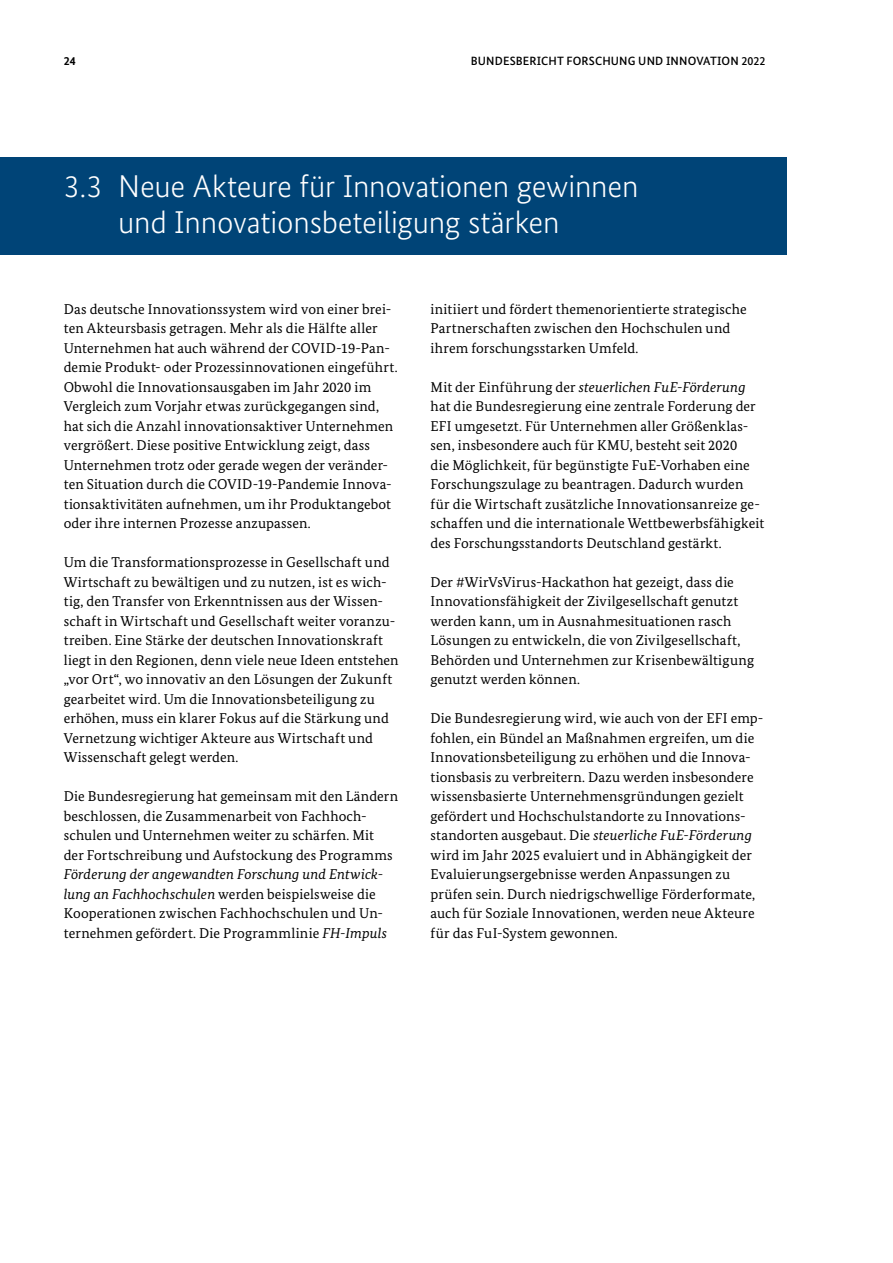
<style>
.page{position:relative;width:893px;height:1263px;background:#fff}
.page>*{position:absolute;margin:0;border:0;box-sizing:border-box;transform-origin:0 0}
.t1{font:300 31.5px/36px "Bundes Sans";letter-spacing:-.01em;color:#fff}
.t2{font:14.25px/19.5px "Bundes Serif";letter-spacing:.01em;color:#000}
.t3{font:500 12px "Bundes Sans";letter-spacing:.01em;color:#000}
.t4{font:700 12px "Bundes Sans";color:#000}
.s1{font-style:italic}
</style>
<div class="page">
<div style="left:0;top:157px;width:787px;height:98px;background:#047"></div>
<p class="t4" style="left:64px;top:53px;width:13px">24</p>
<p class="t3" style="left:471px;top:53px;width:296px">BUNDESBERICHT FORSCHUNG UND INNOVATION 2022</p>
<h4 class="t1" style="left:118px;top:168px;width:522px;text-indent:-54px">3.3 Neue Akteure für Innovationen gewinnen und Innovationsbeteiligung stärken</h4>
<p class="t2" style="left:64px;top:299px;width:335px">Das deutsche Innovationssystem wird von einer brei&shy;ten Akteursbasis getragen. Mehr als die Hälfte aller Unternehmen hat auch während der COVID-19-Pan&shy;demie Produkt- oder Prozessinnovationen eingeführt.<br>Obwohl die Innovationsausgaben im Jahr 2020 im Vergleich zum Vorjahr etwas zurückgegangen sind, hat sich die Anzahl innovationsaktiver Unternehmen vergrößert. Diese positive Entwicklung zeigt, dass Unternehmen trotz oder gerade wegen der veränder&shy;ten Situation durch die COVID-19-Pandemie Innova&shy;tionsaktivitäten aufnehmen, um ihr Produktangebot oder ihre internen Prozesse anzupassen.</p>
<p class="t2" style="left:64px;top:552px;width:336px">Um die Transformationsprozesse in Gesellschaft und Wirtschaft zu bewältigen und zu nutzen, ist es wich&shy;tig, den Transfer von Erkenntnissen aus der Wissen&shy;schaft in Wirtschaft und Gesellschaft weiter voranzu&shy;treiben. Eine Stärke der deutschen Innovationskraft liegt in den Regionen, denn viele neue Ideen entstehen „vor Ort“, wo innovativ an den Lösungen der Zukunft gearbeitet wird. Um die Innovationsbeteiligung zu erhöhen, muss ein klarer Fokus auf die Stärkung und Vernetzung wichtiger Akteure aus Wirtschaft und Wissenschaft gelegt werden.</p>
<p class="t2" style="left:64px;top:786px;width:336px">Die Bundesregierung hat gemeinsam mit den Ländern beschlossen, die Zusammenarbeit von Fachhoch&shy;schulen und Unternehmen weiter zu schärfen. Mit<br>der Fortschreibung und Aufstockung des Programms <span class="s1">Förderung der angewandten Forschung und Entwick&shy;lung an Fachhochschulen</span> werden beispielsweise die Kooperationen zwischen Fachhochschulen und Un&shy;ternehmen gefördert. Die Programmlinie <span class="s1">FH-Impuls</span></p>
<p class="t2" style="left:431px;top:299px;width:318px">initiiert und fördert themenorientierte strategische<br>Partnerschaften zwischen den Hochschulen und ihrem forschungsstarken Umfeld.</p>
<p class="t2" style="left:431px;top:377px;width:335px">Mit der Einführung der <span class="s1">steuerlichen FuE-Förderung </span>hat die Bundesregierung eine zentrale Forderung der EFI umgesetzt. Für Unternehmen aller Größenklas&shy;sen, insbesondere auch für KMU, besteht seit 2020<br>die Möglichkeit, für begünstigte FuE-Vorhaben eine Forschungszulage zu beantragen. Dadurch wurden für die Wirtschaft zusätzliche Innovationsanreize ge&shy;schaffen und die internationale Wettbewerbsfähigkeit des Forschungsstandorts Deutschland gestärkt.</p>
<p class="t2" style="left:431px;top:572px;width:325px">Der #WirVsVirus-Hackathon hat gezeigt, dass die Innovationsfähigkeit der Zivilgesellschaft genutzt werden kann, um in Ausnahmesituationen rasch Lösungen zu entwickeln, die von Zivilgesellschaft, Behörden und Unternehmen zur Krisenbewältigung genutzt werden können.</p>
<p class="t2" style="left:431px;top:708px;width:334px">Die Bundesregierung wird, wie auch von der EFI emp&shy;fohlen, ein Bündel an Maßnahmen ergreifen, um die Innovationsbeteiligung zu erhöhen und die Innova&shy;tionsbasis zu verbreitern. Dazu werden insbesondere wissensbasierte Unternehmensgründungen gezielt gefördert und Hochschulstandorte zu Innovations&shy;standorten ausgebaut. Die <span class="s1">steuerliche FuE-Förderung </span>wird im Jahr 2025 evaluiert und in Abhängigkeit der Evaluierungsergebnisse werden Anpassungen zu prüfen sein. Durch niedrigschwellige Förderformate, auch für Soziale Innovationen, werden neue Akteure für das FuI-System gewonnen.</p>
</div>
